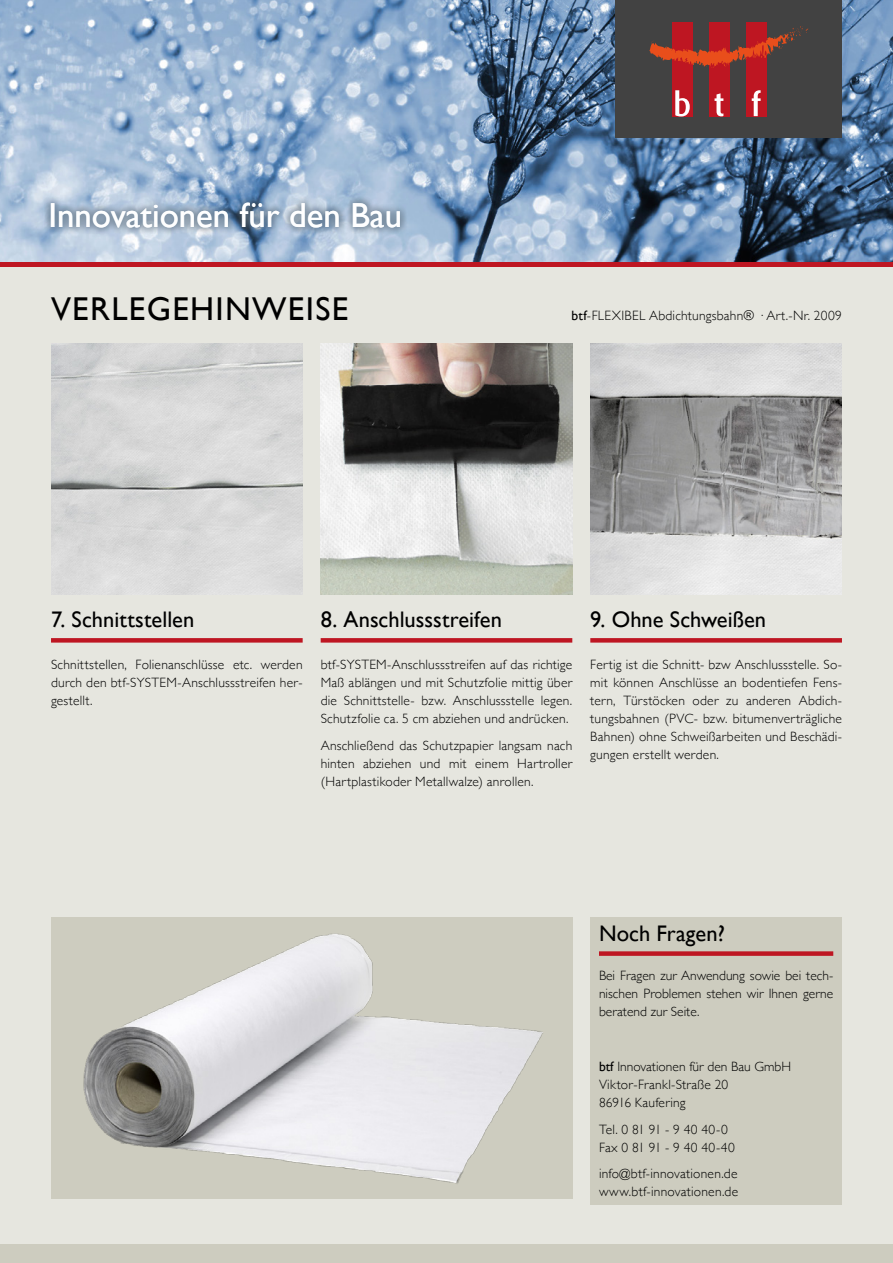
<style>
.page{position:relative;width:893px;height:1263px;background:#e6e6df}
.page>*{position:absolute;margin:0;border:0;box-sizing:border-box;transform-origin:0 0}
.t1{font:34.65px "Gill Sans";color:#fff}
.t2{font:33px "Gill Sans";letter-spacing:.04em;color:#000}
.Headline{font:22.5px "Gill Sans";color:#000}
.fließ{font:300 13.5px/18px "Gill Sans";letter-spacing:.015em;color:#000;text-align:justify}
.s1{font-weight:400}
</style>
<div class="page">
<div style="left:0;top:1244px;width:893px;height:19px;background:#cdccbf"></div>
<img style="left:0;top:0;width:893px;height:262px">
<hr style="left:0;top:262px;width:893px;height:4px;background:#be1622">
<svg style="left:44px;top:196px;width:363px;height:39px;background:#94a8be"></svg>
<div style="left:616px;top:0;width:226px;height:137px;background:#424242"></div>
<div style="left:672px;top:22px;width:21px;height:95px;background:#be1622"></div>
<div style="left:709px;top:22px;width:21px;height:95px;background:#be1622"></div>
<div style="left:746px;top:22px;width:20px;height:95px;background:#be1622"></div>
<svg style="left:649px;top:26px;width:160px;height:42px"></svg>
<svg style="left:675px;top:90px;width:15px;height:26px"></svg>
<svg style="left:714px;top:93px;width:9px;height:23px"></svg>
<svg style="left:752px;top:90px;width:9px;height:26px"></svg>
<img style="left:51px;top:343px;width:252px;height:252px">
<div style="left:51px;top:638px;width:252px;height:5px;background:#be1622"></div>
<div style="left:321px;top:638px;width:251px;height:5px;background:#be1622"></div>
<div style="left:590px;top:638px;width:252px;height:5px;background:#be1622"></div>
<img style="left:321px;top:343px;width:251px;height:252px">
<img style="left:590px;top:343px;width:252px;height:252px">
<div style="left:590px;top:918px;width:252px;height:287px;background:#cdccbf"></div>
<div style="left:599px;top:951px;width:234px;height:5px;background:#be1622"></div>
<div style="left:51px;top:918px;width:521px;height:281px;background:#cdccbf"></div>
<img style="left:83px;top:933px;width:460px;height:251px">
<h1 class="t1" style="left:49px;top:195px;width:355px">Innovationen für den Bau</h1>
<p class="t2" style="left:51px;top:290px;width:299px">VERLEGEHINWEISE</p>
<p class="fließ" style="left:571px;top:306px;width:272px"><span class="s1">btf</span>-FLEXIBEL Abdichtungsbahn® · Art.-Nr. 2009</p>
<p class="Headline" style="left:51px;top:607px;width:145px">7. Schnittstellen</p>
<p class="Headline" style="left:321px;top:607px;width:183px">8. Anschlussstreifen</p>
<p class="Headline" style="left:590px;top:607px;width:177px">9. Ohne Schweißen</p>
<p class="fließ" style="left:321px;top:655px;width:253px">btf-SYSTEM-Anschlussstreifen auf das richtige Maß ablängen und mit Schutzfolie mittig über die Schnittstelle- bzw. Anschlussstelle legen.<br>Schutzfolie ca. 5 cm abziehen und andrücken.</p>
<p class="fließ" style="left:321px;top:736px;width:253px">Anschließend das Schutzpapier langsam nach hinten abziehen und mit einem Hartroller (Hartplastikoder Metallwalze) anrollen.</p>
<p class="fließ" style="left:51px;top:655px;width:253px">Schnittstellen, Folienanschlüsse etc. werden durch den btf-SYSTEM-Anschlussstreifen her&shy;gestellt.</p>
<p class="fließ" style="left:590px;top:655px;width:253px">Fertig ist die Schnitt- bzw Anschlussstelle. So&shy;mit können Anschlüsse an bodentiefen Fens&shy;tern, Türstöcken oder zu anderen Abdich&shy;tungsbahnen (PVC- bzw. bitumenverträgliche Bahnen) ohne Schweißarbeiten und Beschädi&shy;gungen erstellt werden.</p>
<p class="Headline" style="left:599px;top:920px;width:127px">Noch Fragen?</p>
<p class="fließ" style="left:599px;top:966px;width:236px">Bei Fragen zur Anwendung sowie bei tech&shy;nischen Problemen stehen wir Ihnen gerne beratend zur Seite.</p>
<p class="fließ" style="left:599px;top:1057px;width:194px;text-align:left"><span class="s1">btf</span> Innovationen für den Bau GmbH<br>Viktor-Frankl-Straße 20<br>86916 Kaufering</p>
<p class="fließ" style="left:599px;top:1120px;width:137px">Tel. 0 81 91 - 9 40 40-0<br>Fax 0 81 91 - 9 40 40-40</p>
<p class="fließ" style="left:599px;top:1164px;width:141px">info@btf-innovationen.de www.btf-innovationen.de</p>
</div>
